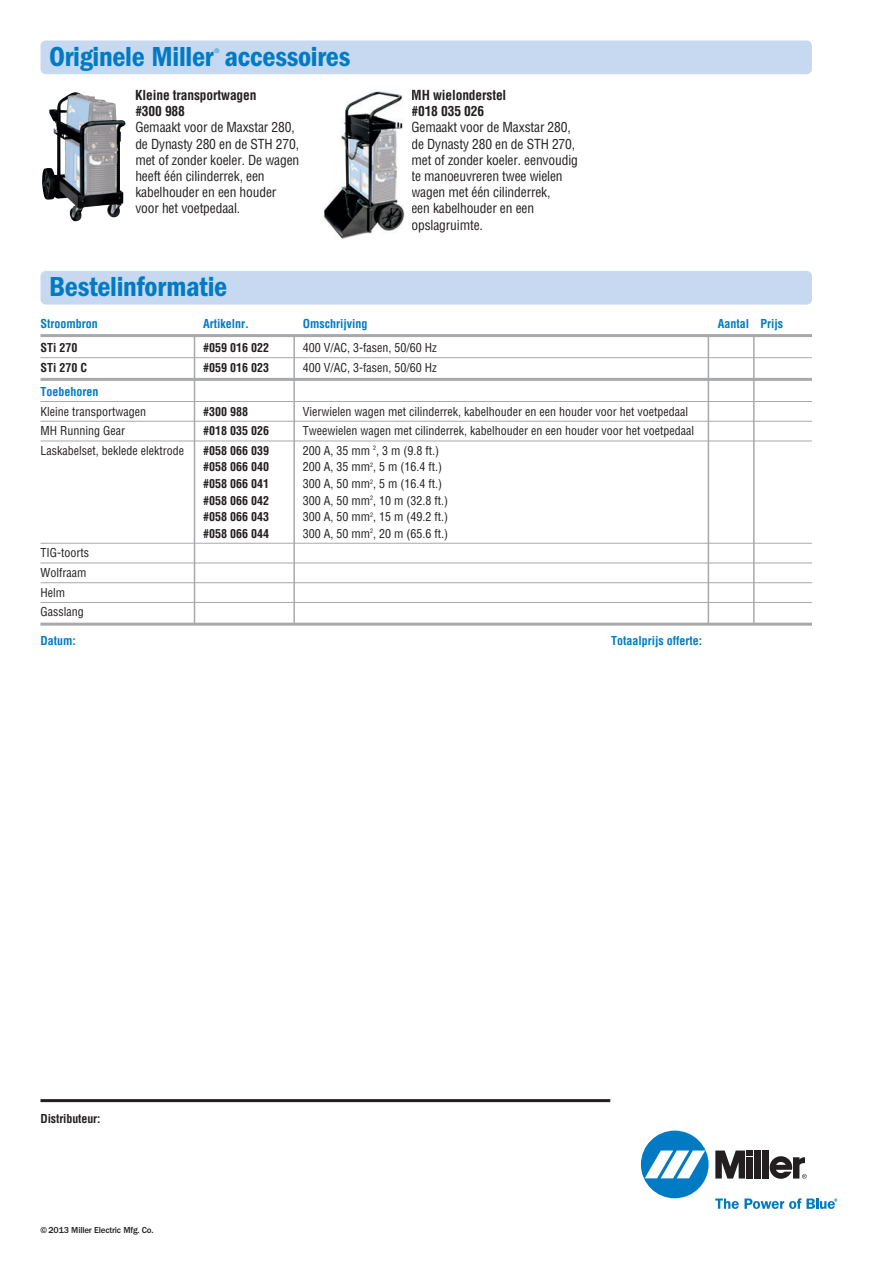
<style>
.page{position:relative;width:893px;height:1263px;background:#fff}
.page>*{position:absolute;margin:0;border:0;box-sizing:border-box;transform-origin:0 0}
.t1{font:28.5px "ITC Franklin Gothic Std Dm Cd";letter-spacing:-.01em;color:#007bc3}
.t2{font:condensed 13.5px/16.2px "Helvetica";letter-spacing:-.01em;color:#231f20}
.t3{font:700 condensed 13.5px/16.2px "Helvetica";letter-spacing:-.01em;color:#231f20}
.t4{font:condensed 12px/19.8px "Helvetica";color:#231f20}
.t5{font:700 condensed 12px "Helvetica";color:#231f20}
.t6{font:700 condensed 12px "Helvetica";color:#007bc3}
.t7{font:500 9px "ITC Franklin Gothic Std";letter-spacing:-.02em;color:#231f20}
.t8{font:condensed 6px "Helvetica";color:#007bc3}
</style>
<div class="page">
<div style="left:641px;top:1130px;width:68px;height:68px;background:#007ac2;border-radius:50%"></div>
<svg style="left:645px;top:1150px;width:60px;height:28px"></svg>
<div style="left:754px;top:1150px;width:7px;height:28px;background:#231f20"></div>
<div style="left:763px;top:1150px;width:6px;height:28px;background:#231f20"></div>
<svg style="left:715px;top:1150px;width:38px;height:28px"></svg>
<svg style="left:770px;top:1156px;width:37px;height:23px"></svg>
<svg style="left:715px;top:1198px;width:122px;height:11px"></svg>
<hr style="left:40px;top:1099px;width:570px;height:3px;background:#231f20">
<hr style="left:40px;top:334px;width:772px;height:3px;background:#a8a9ad">
<hr style="left:40px;top:357px;width:772px;height:1px;background:#a8a9ad">
<hr style="left:40px;top:378px;width:772px;height:3px;background:#a8a9ad">
<hr style="left:40px;top:401px;width:772px;height:1px;background:#a8a9ad">
<hr style="left:40px;top:421px;width:772px;height:1px;background:#a8a9ad">
<hr style="left:40px;top:441px;width:772px;height:1px;background:#a8a9ad">
<hr style="left:40px;top:543px;width:772px;height:1px;background:#a8a9ad">
<hr style="left:40px;top:563px;width:772px;height:1px;background:#a8a9ad">
<hr style="left:40px;top:582px;width:772px;height:1px;background:#a8a9ad">
<hr style="left:40px;top:602px;width:772px;height:1px;background:#a8a9ad">
<hr style="left:40px;top:623px;width:772px;height:3px;background:#a8a9ad">
<div style="left:40px;top:271px;width:772px;height:34px;background:#c6d9f0;border-radius:5px"></div>
<hr style="left:293px;top:335px;width:2px;height:290px;background:#a8a9ad">
<hr style="left:194px;top:335px;width:1px;height:290px;background:#a8a9ad">
<hr style="left:708px;top:335px;width:1px;height:289px;background:#a8a9ad">
<hr style="left:753px;top:334px;width:2px;height:290px;background:#a8a9ad">
<div style="left:40px;top:40px;width:772px;height:34px;background:#c6d9f0;border-radius:5px"></div>
<img style="left:42px;top:92px;width:84px;height:130px">
<img style="left:324px;top:91px;width:81px;height:148px">
<h1 class="t1" style="left:49px;top:47px;width:303px">Originele Miller accessoires</h1>
<p class="t8" style="left:214px;top:48px;width:6px">®</p>
<p class="t3" style="left:135px;top:88px;width:123px">Kleine transportwagen #300 988</p>
<p class="t2" style="left:135px;top:120px;width:166px">Gemaakt voor de Maxstar 280, de Dynasty 280 en de STH 270, met of zonder koeler. De wagen heeft één cilinderrek, een kabelhouder en een houder voor het voetpedaal.</p>
<h1 class="t1" style="left:49px;top:277px;width:180px">Bestelinformatie</h1>
<p class="t3" style="left:411px;top:88px;width:97px">MH wielonderstel #018 035 026</p>
<p class="t2" style="left:411px;top:120px;width:168px">Gemaakt voor de Maxstar 280, de Dynasty 280 en de STH 270, met of zonder koeler. eenvoudig te manoeuvreren twee wielen wagen met één cilinderrek,<br>een kabelhouder en een opslagruimte.</p>
<p class="t6" style="left:40px;top:319px;width:59px">Stroombron</p>
<p class="t6" style="left:203px;top:319px;width:47px">Artikelnr.</p>
<p class="t6" style="left:303px;top:319px;width:66px">Omschrijving</p>
<p class="t6" style="left:718px;top:319px;width:67px">Aantal Prijs</p>
<p class="t5" style="left:40px;top:343px;width:39px">STi 270</p>
<p class="t5" style="left:203px;top:343px;width:67px">#059 016 022</p>
<p class="t4" style="left:303px;top:339px;width:135px">400 V/AC, 3-fasen, 50/60 Hz</p>
<p class="t5" style="left:40px;top:363px;width:48px">STi 270 C</p>
<p class="t5" style="left:203px;top:363px;width:67px">#059 016 023</p>
<p class="t4" style="left:303px;top:358px;width:135px">400 V/AC, 3-fasen, 50/60 Hz</p>
<p class="t6" style="left:40px;top:387px;width:59px">Toebehoren</p>
<p class="t4" style="left:40px;top:402px;width:107px">Kleine transportwagen</p>
<p class="t5" style="left:203px;top:406px;width:46px">#300 988</p>
<p class="t4" style="left:303px;top:402px;width:387px">Vierwielen wagen met cilinderrek, kabelhouder en een houder voor het voetpedaal</p>
<p class="t4" style="left:40px;top:422px;width:86px">MH Running Gear</p>
<p class="t5" style="left:203px;top:426px;width:67px">#018 035 026</p>
<p class="t4" style="left:303px;top:422px;width:393px">Tweewielen wagen met cilinderrek, kabelhouder en een houder voor het voetpedaal</p>
<p class="t4" style="left:40px;top:442px;width:145px">Laskabelset, beklede elektrode</p>
<p class="t5" style="left:203px;top:446px;width:67px">#058 066 039</p>
<p class="t4" style="left:303px;top:442px;width:138px">200 A, 35 mm <sup>2</sup>, 3 m (9.8 ft.)</p>
<p class="t5" style="left:203px;top:462px;width:67px">#058 066 040</p>
<p class="t4" style="left:303px;top:458px;width:141px">200 A, 35 mm<sup>2</sup>, 5 m (16.4 ft.)</p>
<p class="t5" style="left:203px;top:479px;width:67px">#058 066 041</p>
<p class="t4" style="left:303px;top:475px;width:141px">300 A, 50 mm<sup>2</sup>, 5 m (16.4 ft.)</p>
<p class="t5" style="left:203px;top:495px;width:67px">#058 066 042</p>
<p class="t4" style="left:303px;top:491px;width:147px">300 A, 50 mm<sup>2</sup>, 10 m (32.8 ft.)</p>
<p class="t5" style="left:203px;top:512px;width:67px">#058 066 043</p>
<p class="t4" style="left:303px;top:508px;width:147px">300 A, 50 mm<sup>2</sup>, 15 m (49.2 ft.)</p>
<p class="t5" style="left:203px;top:528px;width:67px">#058 066 044</p>
<p class="t4" style="left:303px;top:524px;width:147px">300 A, 50 mm<sup>2</sup>, 20 m (65.6 ft.)</p>
<p class="t4" style="left:40px;top:544px;width:50px">TIG-toorts<br>Wolfraam<br>Helm<br>Gasslang</p>
<p class="t6" style="left:40px;top:636px;width:37px">Datum:</p>
<p class="t6" style="left:611px;top:636px;width:92px">Totaalprijs offerte:</p>
<p class="t5" style="left:41px;top:1114px;width:61px">Distributeur:</p>
<p class="t7" style="left:40px;top:1224px;width:115px">© 2013 Miller Electric Mfg. Co.</p>
</div>
